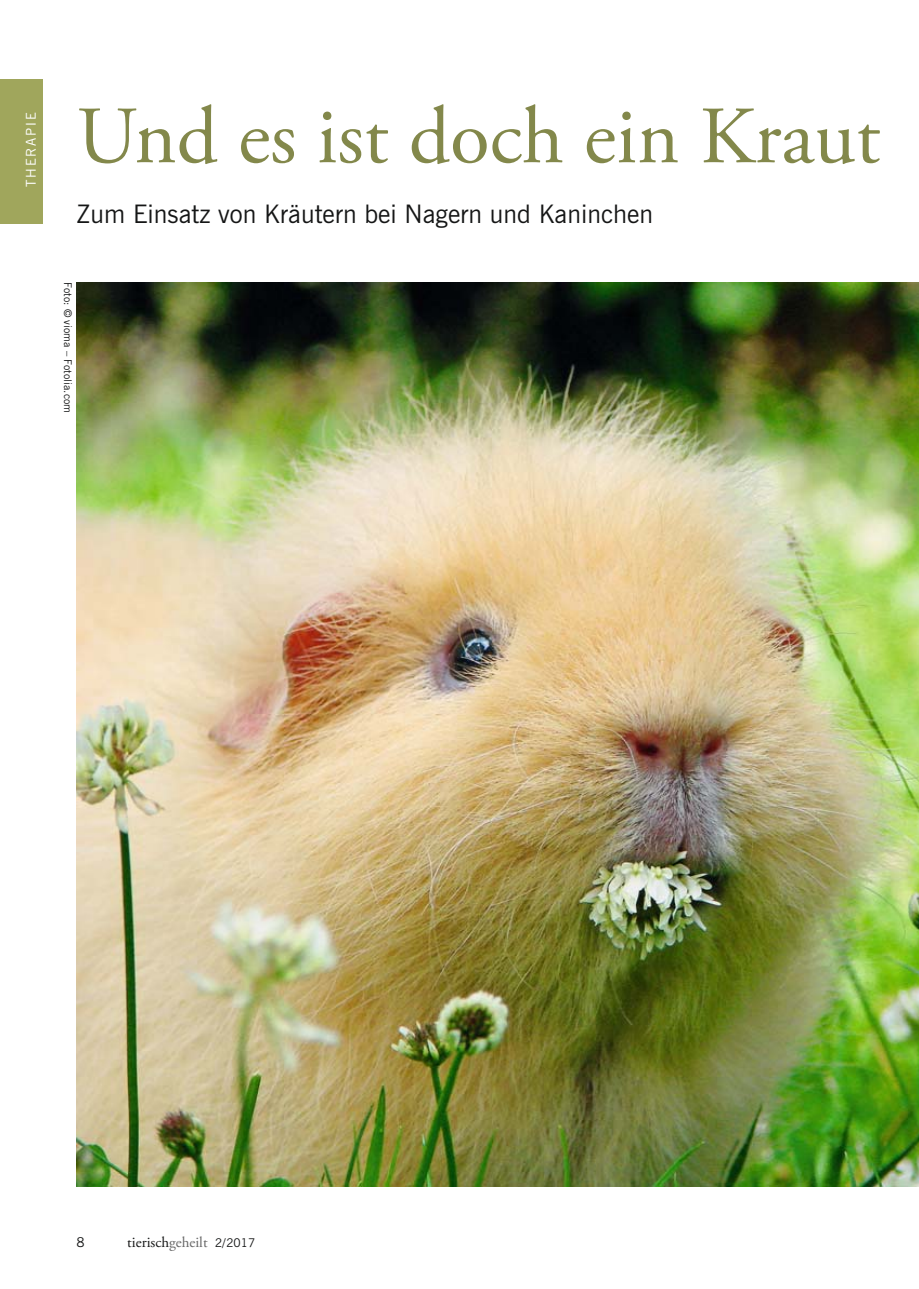
<style>
.page{position:relative;width:919px;height:1289px;background:#fff}
.page>*{position:absolute;margin:0;border:0;box-sizing:border-box;transform-origin:0 0}
.t1{font:81px "Adobe Garamond Pro";color:#83884b}
.t2{font:25.5px "News Gothic BT";color:#151616}
.t3{font:15px "Adobe Garamond Pro";color:#151616}
.t4{font:13.5px "News Gothic BT";letter-spacing:.14em;color:#fff}
.t5{font:13.5px "News Gothic BT";color:#151616}
.t6{font:10.65px "Trade Gothic";color:#151616}
.s1{color:#676767}
.s2{font-family:"News Gothic BT";font-size:12px}
</style>
<div class="page">
<div style="left:0;top:79px;width:43px;height:144px;background:#a0a65c"></div>
<img style="left:77px;top:282px;width:841px;height:904px">
<p class="t4" style="left:26px;top:187px;width:76px;rotate:-90deg">THERAPIE</p>
<h1 class="t1" style="left:77px;top:104px;width:805px">Und es ist doch ein Kraut</h1>
<p class="t2" style="left:77px;top:204px;width:578px">Zum Einsatz von Kräutern bei Nagern und Kaninchen</p>
<p class="t6" style="left:72px;top:282px;width:132px;rotate:90deg">Foto: © vioma – Fotolia.com</p>
<p class="t5" style="left:77px;top:1236px;width:10px">8</p>
<p class="t3" style="left:127px;top:1236px;width:129px">tierisch<span class="s1">geheilt</span> <span class="s2">2/2017</span></p>
</div>
